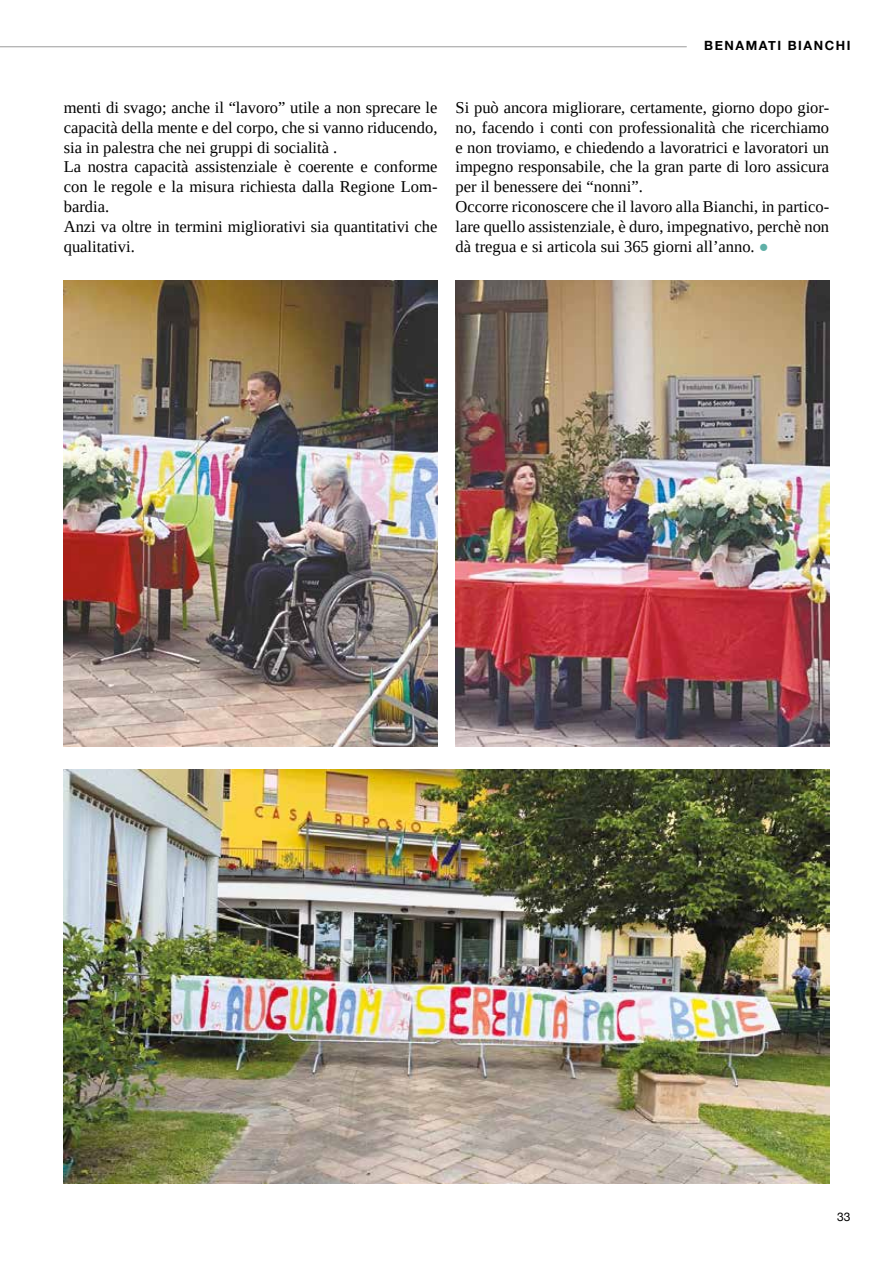
<style>
.page{position:relative;width:893px;height:1263px;background:#fff}
.page>*{position:absolute;margin:0;border:0;box-sizing:border-box;transform-origin:0 0}
.t1{font:16.5px/19.8px "Tinos";color:#000}
.t2{font:700 12.75px "Helvetica Neue";letter-spacing:.12em;color:#000}
.t3{font:12px "Helvetica Neue";color:#000}
.s1{color:#5fb0a7}
</style>
<div class="page">
<hr style="left:0;top:46px;width:687px;height:1px;background:#020203">
<img style="left:64px;top:281px;width:373px;height:466px">
<img style="left:455px;top:281px;width:374px;height:466px">
<img style="left:64px;top:769px;width:765px;height:414px">
<p class="t2" style="left:704px;top:36px;width:148px">BENAMATI BIANCHI</p>
<p class="t1" style="left:64px;top:98px;width:375px">menti di svago; anche il “lavoro” utile a non sprecare le capacità della mente e del corpo, che si vanno riducendo, sia in palestra che nei gruppi di socialità .<br>La nostra capacità assistenziale è coerente e conforme con le regole e la misura richiesta dalla Regione Lom&shy;bardia.<br>Anzi va oltre in termini migliorativi sia quantitativi che qualitativi.</p>
<p class="t1" style="left:455px;top:98px;width:375px">Si può ancora migliorare, certamente, giorno dopo gior&shy;no, facendo i conti con professionalità che ricerchiamo e non troviamo, e chiedendo a lavoratrici e lavoratori un impegno responsabile, che la gran parte di loro assicura per il benessere dei “nonni”.<br>Occorre riconoscere che il lavoro alla Bianchi, in partico&shy;lare quello assistenziale, è duro, impegnativo, perchè non dà tregua e si articola sui 365 giorni all’anno. <span class="s1">●</span></p>
<p class="t3" style="left:837px;top:1208px;width:15px">33</p>
</div>
